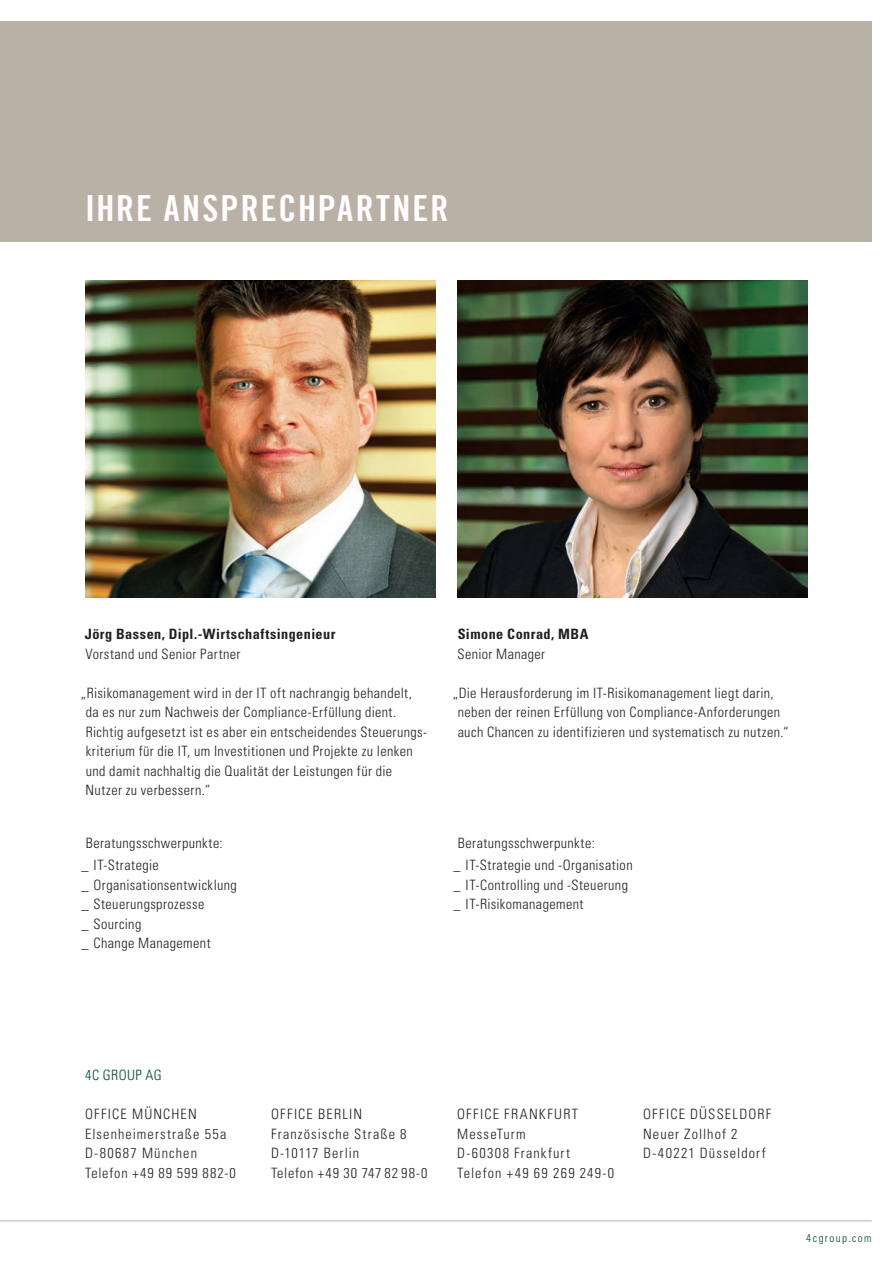
<style>
.page{position:relative;width:893px;height:1263px;background:#fff}
.page>*{position:absolute;margin:0;border:0;box-sizing:border-box;transform-origin:0 0}
.t1{font:36px "Trade Gothic LT Bold Cond Twenty";letter-spacing:.055em;color:#fff}
.t2{font:300 condensed 14.25px/19.5px "Univers LT Std";letter-spacing:.03em;color:#231f20}
.t3{font:300 condensed 14.25px/19.5px "Univers LT Std";letter-spacing:.08em;color:#231f20}
.t4{font:300 condensed 14.25px/19.5px "Univers LT Std";letter-spacing:.075em;color:#231f20}
.t5{font:300 condensed 14.25px/19.5px "Univers LT Std";letter-spacing:.085em;color:#231f20}
.t6{font:700 condensed 14.25px "Univers LT Std";letter-spacing:.03em;color:#231f20}
.t7{font:300 condensed 14.25px "Univers LT Std";letter-spacing:.03em;color:#004839}
.t8{font:300 condensed 11.25px "Univers LT Std";letter-spacing:.12em;color:#004839}
</style>
<div class="page">
<div style="left:0;top:21px;width:872px;height:221px;background:#bab1a6"></div>
<hr style="left:0;top:1220px;width:872px;height:1px;background:#bab1a6">
<img style="left:457px;top:281px;width:351px;height:316px">
<img style="left:85px;top:281px;width:351px;height:316px">
<h1 class="t1" style="left:85px;top:186px;width:365px">IHRE ANSPRECHPARTNER</h1>
<p class="t6" style="left:85px;top:625px;width:252px">Jörg Bassen, Dipl.-Wirtschaftsingenieur</p>
<p class="t2" style="left:85px;top:644px;width:157px">Vorstand und Senior Partner</p>
<p class="t2" style="left:86px;top:683px;width:343px;text-indent:-5px">„Risikomanagement wird in der IT oft nachrangig behandelt, da es nur zum Nachweis der Compliance-Erfüllung dient.<br>Richtig aufgesetzt ist es aber ein entscheidendes Steuerungs&shy;kriterium für die IT, um Investitionen und Projekte zu lenken und damit nachhaltig die Qualität der Leistungen für die Nutzer zu verbessern.“</p>
<p class="t2" style="left:81px;top:831px;width:143px;line-height:22.5px">Beratungsschwerpunkte: _ IT-Strategie</p>
<p class="t2" style="left:81px;top:875px;width:157px">_ Organisationsentwicklung _ Steuerungsprozesse<br>_ Sourcing<br>_ Change Management</p>
<p class="t6" style="left:458px;top:625px;width:132px">Simone Conrad, MBA</p>
<p class="t2" style="left:457px;top:644px;width:89px">Senior Manager</p>
<p class="t2" style="left:458px;top:683px;width:333px;text-indent:-5px">„Die Herausforderung im IT-Risikomanagement liegt darin, neben der reinen Erfüllung von Compliance-Anforderungen auch Chancen zu identifizieren und systematisch zu nutzen.“</p>
<p class="t2" style="left:453px;top:831px;width:181px;line-height:22.5px;text-indent:4px">Beratungsschwerpunkte:<br>_ IT-Strategie und -Organisation</p>
<p class="t2" style="left:453px;top:875px;width:176px">_ IT-Controlling und -Steuerung _ IT-Risikomanagement</p>
<p class="t7" style="left:85px;top:1067px;width:78px">4C GROUP AG</p>
<p class="t3" style="left:85px;top:1104px;width:152px">OFFICE MÜNCHEN<br>Elsenheimerstraße 55a<br>D-80687 München<br>Telefon +49 89 599 882-0</p>
<p class="t4" style="left:271px;top:1104px;width:158px">OFFICE BERLIN<br>Französische Straße 8<br>D-10117 Berlin<br>Telefon +49 30 747 82 98-0</p>
<p class="t5" style="left:457px;top:1105px;width:159px">OFFICE FRANKFURT<br>MesseTurm<br>D-60308 Frankfurt<br>Telefon +49 69 269 249-0</p>
<p class="t3" style="left:643px;top:1105px;width:130px">OFFICE DÜSSELDORF<br>Neuer Zollhof 2<br>D-40221 Düsseldorf</p>
<p class="t8" style="left:806px;top:1231px;width:67px">4cgroup.com</p>
</div>
